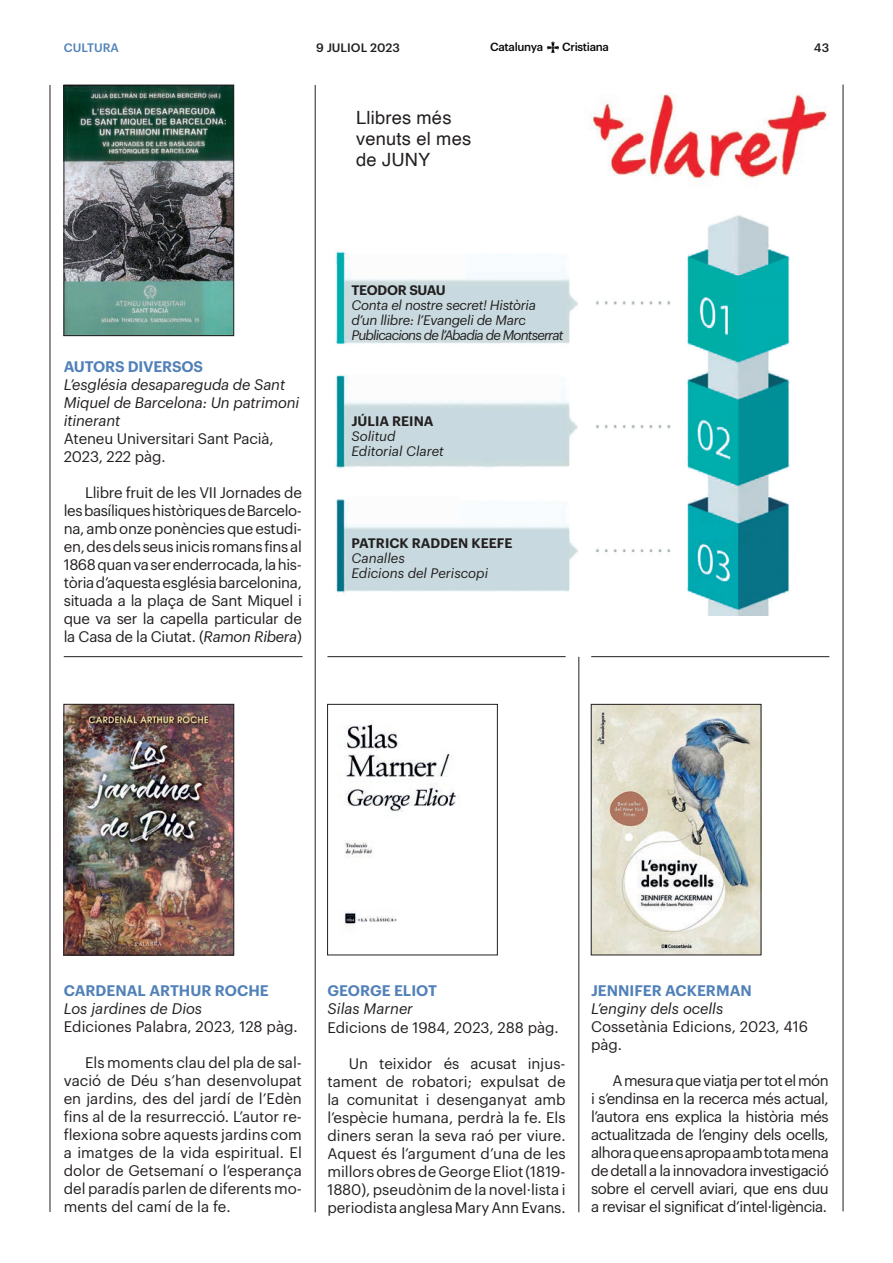
<style>
.page{position:relative;width:893px;height:1263px;background:#fff}
.page>*{position:absolute;margin:0;border:0;box-sizing:border-box;transform-origin:0 0}
.t1{font:18.3px/21.3px "Helvetica";letter-spacing:.01em;color:#231f20}
.t2{font:15px/18px "Graphik";letter-spacing:-.005em;color:#231f20;text-align:justify}
.t3{font:italic 15px/18px "Graphik";letter-spacing:-.01em;color:#231f20}
.t4{font:600 15px "Graphik";color:#5181b8}
.t5{font:italic 13.5px/15px "Graphik";letter-spacing:-.02em;color:#231f20}
.t6{font:italic 13.5px/15px "Graphik";color:#231f20}
.t7{font:600 13.5px "Graphik";color:#231f20}
.t8{font:500 12px "Graphik";color:#231f20}
.t9{font:500 12px "Graphik";color:#5181b8}
.t10{font:500 11.55px "Graphik";letter-spacing:-.03em;color:#07090c}
.s1{font-style:italic}
</style>
<div class="page">
<hr style="left:843px;top:85px;width:1px;height:1126px;background:#231f20">
<hr style="left:50px;top:85px;width:1px;height:1127px;background:#231f20">
<svg style="left:547px;top:42px;width:12px;height:11px"></svg>
<hr style="left:64px;top:656px;width:239px;height:1px;background:#231f20">
<hr style="left:327px;top:656px;width:239px;height:1px;background:#231f20">
<hr style="left:315px;top:85px;width:1px;height:1127px;background:#231f20">
<hr style="left:591px;top:656px;width:238px;height:1px;background:#231f20">
<img style="left:593px;top:706px;width:166px;height:247px">
<div style="left:591px;top:704px;width:170px;height:251px;border:1px solid #231f20"></div>
<img style="left:66px;top:706px;width:166px;height:247px">
<div style="left:64px;top:704px;width:170px;height:251px;border:1px solid #231f20"></div>
<img style="left:344px;top:723px;width:114px;height:203px">
<div style="left:327px;top:704px;width:170px;height:251px;border:1px solid #231f20"></div>
<img style="left:66px;top:87px;width:166px;height:247px">
<div style="left:64px;top:85px;width:170px;height:251px;border:1px solid #231f20"></div>
<img style="left:590px;top:94px;width:237px;height:90px">
<img style="left:335px;top:215px;width:455px;height:401px">
<hr style="left:579px;top:657px;width:1px;height:555px;background:#231f20">
<p class="t9" style="left:64px;top:39px;width:57px">CULTURA</p>
<p class="t8" style="left:316px;top:38px;width:85px">9 JULIOL 2023</p>
<p class="t10" style="left:490px;top:38px;width:54px">Catalunya</p>
<p class="t10" style="left:562px;top:38px;width:48px">Cristiana</p>
<p class="t8" style="left:814px;top:38px;width:17px">43</p>
<p class="t1" style="left:356px;top:107px;width:116px">Llibres més venuts el mes de JUNY</p>
<p class="t4" style="left:64px;top:355px;width:141px">AUTORS DIVERSOS</p>
<p class="t3" style="left:64px;top:374px;width:237px">L’església desapareguda de Sant<br>Miquel de Barcelona: Un patrimoni itinerant</p>
<p class="t2" style="left:64px;top:428px;width:211px">Ateneu Universitari Sant Pacià,<br>2023, 222 pàg.</p>
<p class="t2" style="left:64px;top:482px;width:240px;text-indent:21px">Llibre fruit de les VII Jornades de les basíliques històriques de Barcelo&shy;na, amb onze ponències que estudi&shy;en, des dels seus inicis romans fins al 1868 quan va ser enderrocada, la his&shy;tòria d’aquesta església barcelonina, situada a la plaça de Sant Miquel i que va ser la capella particular de la Casa de la Ciutat. (<span class="s1">Ramon Ribera</span>)</p>
<p class="t7" style="left:351px;top:279px;width:96px">TEODOR SUAU</p>
<p class="t5" style="left:351px;top:296px;width:214px">Conta el nostre secret! Història d’un llibre: l’Evangeli de Marc<br>Publicacions de l’Abadia de Montserrat</p>
<p class="t7" style="left:351px;top:411px;width:84px">JÚLIA REINA</p>
<p class="t6" style="left:351px;top:427px;width:94px">Solitud<br>Editorial Claret</p>
<p class="t7" style="left:351px;top:533px;width:163px">PATRICK RADDEN KEEFE</p>
<p class="t6" style="left:351px;top:550px;width:138px">Canalles<br>Edicions del Periscopi</p>
<p class="t4" style="left:64px;top:979px;width:206px">CARDENAL ARTHUR ROCHE</p>
<p class="t3" style="left:64px;top:998px;width:140px">Los jardines de Dios</p>
<p class="t2" style="left:64px;top:1016px;width:235px">Ediciones Palabra, 2023, 128 pàg.</p>
<p class="t2" style="left:64px;top:1052px;width:240px;text-indent:21px">Els moments clau del pla de sal&shy;vació de Déu s’han desenvolupat en jardins, des del jardí de l’Edèn fins al de la resurrecció. L’autor re&shy;flexiona sobre aquests jardins com a imatges de la vida espiritual. El dolor de Getsemaní o l’esperança del paradís parlen de diferents mo&shy;ments del camí de la fe.</p>
<p class="t4" style="left:327px;top:979px;width:111px">GEORGE ELIOT</p>
<p class="t3" style="left:327px;top:998px;width:87px">Silas Marner</p>
<p class="t2" style="left:327px;top:1017px;width:233px">Edicions de 1984, 2023, 288 pàg.</p>
<p class="t2" style="left:327px;top:1053px;width:240px;text-indent:21px">Un teixidor és acusat injus&shy;tament de robatori; expulsat de la comunitat i desenganyat amb l’espècie humana, perdrà la fe. Els diners seran la seva raó per viure.<br>Aquest és l’argument d’una de les millors obres de George Eliot (1819- 1880), pseudònim de la novel·lista i periodista anglesa Mary Ann Evans.</p>
<p class="t4" style="left:591px;top:979px;width:162px">JENNIFER ACKERMAN</p>
<p class="t3" style="left:591px;top:998px;width:134px">L’enginy dels ocells</p>
<p class="t2" style="left:591px;top:1016px;width:218px">Cossetània Edicions, 2023, 416 pàg.</p>
<p class="t2" style="left:591px;top:1070px;width:239px;text-indent:21px">A mesura que viatja per tot el món i s’endinsa en la recerca més actual, l’autora ens explica la història més actualitzada de l’enginy dels ocells, alhora que ens apropa amb tota mena de detall a la innovadora investigació sobre el cervell aviari, que ens duu a revisar el significat d’intel·ligència.</p>
</div>
